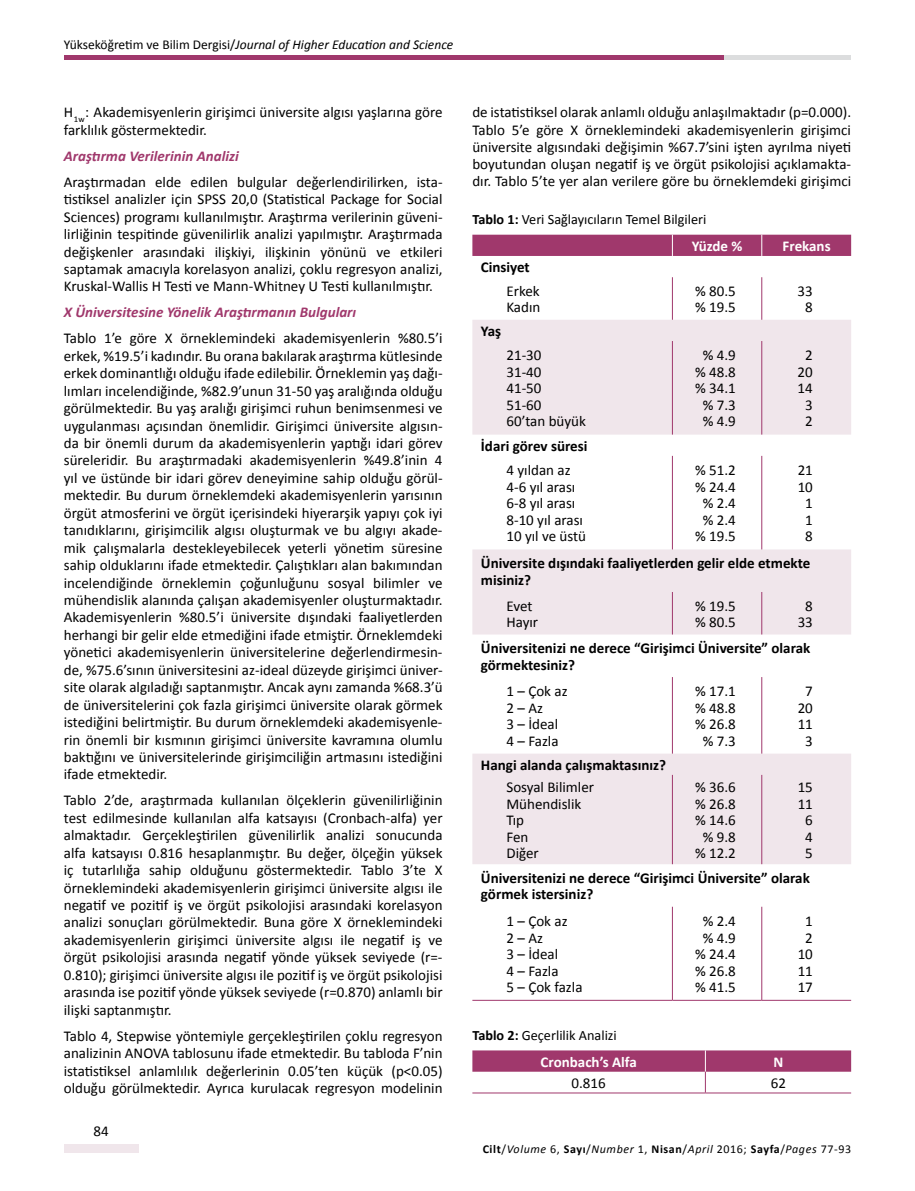
<style>
.page{position:relative;width:915px;height:1191px;background:#fff}
.page>*{position:absolute;margin:0;border:0;box-sizing:border-box;transform-origin:0 0}
.t1{font:15px/16.5px "Calibri";color:#000;text-align:center}
.t2{font:700 15px/16.5px "Calibri";color:#000}
.t3{font:italic 700 15px "Calibri";color:#a0386c}
.t4{font:700 15px "Calibri";color:#fff}
.t5{font:14.25px "Calibri";color:#000}
.t6{font:italic 13.5px "Calibri";color:#000}
.t7{font:italic 12px "Calibri";letter-spacing:.05em;color:#000}
.s1{font-style:normal}
.s2{font-weight:700}
.s3{font-weight:700;font-style:normal}
</style>
<div class="page">
<div style="left:64px;top:1144px;width:74px;height:8px;background:#f0e6eb"></div>
<div style="left:719px;top:55px;width:131px;height:5px;background:#dcddde"></div>
<div style="left:64px;top:55px;width:659px;height:5px;background:#a0386c"></div>
<svg style="left:472px;top:320px;width:378px;height:544px;fill:#f0e6eb"></svg>
<div style="left:472px;top:235px;width:378px;height:21px;background:#a0386c"></div>
<hr style="left:671px;top:277px;width:1px;height:43px;background:#a0386c">
<hr style="left:761px;top:277px;width:1px;height:43px;background:#a0386c">
<hr style="left:671px;top:341px;width:1px;height:93px;background:#a0386c">
<hr style="left:761px;top:341px;width:1px;height:93px;background:#a0386c">
<hr style="left:671px;top:456px;width:1px;height:93px;background:#a0386c">
<hr style="left:761px;top:456px;width:1px;height:93px;background:#a0386c">
<hr style="left:671px;top:592px;width:1px;height:42px;background:#a0386c">
<hr style="left:761px;top:592px;width:1px;height:42px;background:#a0386c">
<hr style="left:671px;top:677px;width:1px;height:76px;background:#a0386c">
<hr style="left:761px;top:677px;width:1px;height:76px;background:#a0386c">
<hr style="left:671px;top:775px;width:1px;height:89px;background:#a0386c">
<hr style="left:761px;top:775px;width:1px;height:89px;background:#a0386c">
<hr style="left:671px;top:906px;width:1px;height:94px;background:#a0386c">
<hr style="left:761px;top:906px;width:1px;height:94px;background:#a0386c">
<hr style="left:472px;top:1000px;width:200px;height:1px;background:#a0386c">
<hr style="left:672px;top:1000px;width:89px;height:1px;background:#a0386c">
<hr style="left:761px;top:1000px;width:89px;height:1px;background:#a0386c">
<hr style="left:472px;top:1092px;width:233px;height:1px;background:#a0386c">
<hr style="left:705px;top:1092px;width:145px;height:1px;background:#a0386c">
<svg style="left:472px;top:1050px;width:378px;height:42px"></svg>
<p class="t6" style="left:64px;top:36px;width:391px"><span class="s1">Yükseköğretim ve Bilim Dergisi/</span>Journal of Higher Education and Science</p>
<p class="t1" style="left:64px;top:104px;width:380px;line-height:17.4px;text-align:left">H<sub>1w</sub>: Akademisyenlerin girişimci üniversite algısı yaşlarına göre farklılık göstermektedir.</p>
<p class="t3" style="left:64px;top:146px;width:176px">Araştırma Verilerinin Analizi</p>
<p class="t1" style="left:64px;top:173px;width:380px;line-height:17.4px;text-align:justify">Araştırmadan elde edilen bulgular değerlendirilirken, ista&shy;tistiksel analizler için SPSS 20,0 (Statistical Package for Social Sciences) programı kullanılmıştır. Araştırma verilerinin güveni&shy;lirliğinin tespitinde güvenilirlik analizi yapılmıştır. Araştırmada değişkenler arasındaki ilişkiyi, ilişkinin yönünü ve etkileri saptamak amacıyla korelasyon analizi, çoklu regresyon analizi, Kruskal-Wallis H Testi ve Mann-Whitney U Testi kullanılmıştır.</p>
<p class="t3" style="left:64px;top:303px;width:294px">X Üniversitesine Yönelik Araştırmanın Bulguları</p>
<p class="t1" style="left:64px;top:330px;width:380px;line-height:17.4px;text-align:justify">Tablo 1’e göre X örneklemindeki akademisyenlerin %80.5’i erkek, %19.5’i kadındır. Bu orana bakılarak araştırma kütlesinde erkek dominantlığı olduğu ifade edilebilir. Örneklemin yaş dağı&shy;lımları incelendiğinde, %82.9’unun 31-50 yaş aralığında olduğu görülmektedir. Bu yaş aralığı girişimci ruhun benimsenmesi ve uygulanması açısından önemlidir. Girişimci üniversite algısın&shy;da bir önemli durum da akademisyenlerin yaptığı idari görev süreleridir. Bu araştırmadaki akademisyenlerin %49.8’inin 4 yıl ve üstünde bir idari görev deneyimine sahip olduğu görül&shy;mektedir. Bu durum örneklemdeki akademisyenlerin yarısının örgüt atmosferini ve örgüt içerisindeki hiyerarşik yapıyı çok iyi tanıdıklarını, girişimcilik algısı oluşturmak ve bu algıyı akade&shy;mik çalışmalarla destekleyebilecek yeterli yönetim süresine sahip olduklarını ifade etmektedir. Çalıştıkları alan bakımından incelendiğinde örneklemin çoğunluğunu sosyal bilimler ve mühendislik alanında çalışan akademisyenler oluşturmaktadır.<br>Akademisyenlerin %80.5’i üniversite dışındaki faaliyetlerden herhangi bir gelir elde etmediğini ifade etmiştir. Örneklemdeki yönetici akademisyenlerin üniversitelerine değerlendirmesin&shy;de, %75.6’sının üniversitesini az-ideal düzeyde girişimci üniver&shy;site olarak algıladığı saptanmıştır. Ancak aynı zamanda %68.3’ü de üniversitelerini çok fazla girişimci üniversite olarak görmek istediğini belirtmiştir. Bu durum örneklemdeki akademisyenle&shy;rin önemli bir kısmının girişimci üniversite kavramına olumlu baktığını ve üniversitelerinde girişimciliğin artmasını istediğini ifade etmektedir.</p>
<p class="t1" style="left:64px;top:791px;width:380px;line-height:17.4px;text-align:justify">Tablo 2’de, araştırmada kullanılan ölçeklerin güvenilirliğinin test edilmesinde kullanılan alfa katsayısı (Cronbach-alfa) yer almaktadır. Gerçekleştirilen güvenilirlik analizi sonucunda alfa katsayısı 0.816 hesaplanmıştır. Bu değer, ölçeğin yüksek iç tutarlılığa sahip olduğunu göstermektedir. Tablo 3’te X örneklemindeki akademisyenlerin girişimci üniversite algısı ile negatif ve pozitif iş ve örgüt psikolojisi arasındaki korelasyon analizi sonuçları görülmektedir. Buna göre X örneklemindeki akademisyenlerin girişimci üniversite algısı ile negatif iş ve örgüt psikolojisi arasında negatif yönde yüksek seviyede (r=- 0.810); girişimci üniversite algısı ile pozitif iş ve örgüt psikolojisi arasında ise pozitif yönde yüksek seviyede (r=0.870) anlamlı bir ilişki saptanmıştır.</p>
<p class="t1" style="left:64px;top:1027px;width:380px;line-height:17.4px;text-align:justify">Tablo 4, Stepwise yöntemiyle gerçekleştirilen çoklu regresyon analizinin ANOVA tablosunu ifade etmektedir. Bu tabloda F’nin istatistiksel anlamlılık değerlerinin 0.05’ten küçük (p&lt;0.05) olduğu görülmektedir. Ayrıca kurulacak regresyon modelinin</p>
<p class="t1" style="left:93px;top:1122px;width:17px">84</p>
<p class="t1" style="left:472px;top:104px;width:380px;line-height:17.2px;text-align:justify">de istatistiksel olarak anlamlı olduğu anlaşılmaktadır (p=0.000).<br>Tablo 5’e göre X örneklemindeki akademisyenlerin girişimci üniversite algısındaki değişimin %67.7’sini işten ayrılma niyeti boyutundan oluşan negatif iş ve örgüt psikolojisi açıklamakta&shy;dır. Tablo 5’te yer alan verilere göre bu örneklemdeki girişimci</p>
<p class="t5" style="left:472px;top:211px;width:235px"><span class="s2">Tablo 1:</span> Veri Sağlayıcıların Temel Bilgileri</p>
<p class="t4" style="left:691px;top:236px;width:52px">Yüzde %</p>
<p class="t4" style="left:782px;top:236px;width:50px">Frekans</p>
<p class="t2" style="left:480px;top:259px;width:50px">Cinsiyet</p>
<p class="t1" style="left:506px;top:283px;width:35px;text-align:left">Erkek<br>Kadın</p>
<p class="t1" style="left:695px;top:283px;width:42px;text-align:left">% 80.5 % 19.5</p>
<p class="t1" style="left:797px;top:283px;width:17px">33<br>8</p>
<p class="t2" style="left:480px;top:323px;width:22px">Yaş</p>
<p class="t1" style="left:506px;top:347px;width:81px;text-align:left">21-30<br>31-40<br>41-50<br>51-60<br>60’tan büyük</p>
<p class="t1" style="left:695px;top:347px;width:42px">% 4.9 % 48.8 % 34.1 % 7.3 % 4.9</p>
<p class="t1" style="left:797px;top:347px;width:17px">2<br>20<br>14<br>3<br>2</p>
<p class="t2" style="left:480px;top:437px;width:108px">İdari görev süresi</p>
<p class="t1" style="left:506px;top:462px;width:81px;text-align:left">4 yıldan az<br>4-6 yıl arası<br>6-8 yıl arası<br>8-10 yıl arası<br>10 yıl ve üstü</p>
<p class="t1" style="left:695px;top:462px;width:42px">% 51.2 % 24.4 % 2.4 % 2.4 % 19.5</p>
<p class="t1" style="left:797px;top:462px;width:17px">21<br>10<br>1<br>1<br>8</p>
<p class="t2" style="left:481px;top:555px;width:331px">Üniversite dışındaki faaliyetlerden gelir elde etmekte misiniz?</p>
<p class="t1" style="left:506px;top:597px;width:33px;text-align:left">Evet<br>Hayır</p>
<p class="t1" style="left:695px;top:597px;width:42px;text-align:left">% 19.5 % 80.5</p>
<p class="t1" style="left:797px;top:597px;width:17px">8<br>33</p>
<p class="t2" style="left:480px;top:640px;width:331px">Üniversitenizi ne derece “Girişimci Üniversite” olarak görmektesiniz?</p>
<p class="t1" style="left:506px;top:683px;width:63px;text-align:left">1 – Çok az<br>2 – Az<br>3 – İdeal<br>4 – Fazla</p>
<p class="t1" style="left:695px;top:683px;width:42px">% 17.1 % 48.8 % 26.8 % 7.3</p>
<p class="t1" style="left:797px;top:683px;width:17px">7<br>20<br>11<br>3</p>
<p class="t2" style="left:481px;top:756px;width:186px">Hangi alanda çalışmaktasınız?</p>
<p class="t1" style="left:506px;top:779px;width:89px;text-align:left">Sosyal Bilimler<br>Mühendislik<br>Tıp<br>Fen<br>Diğer</p>
<p class="t1" style="left:695px;top:779px;width:42px">% 36.6 % 26.8 % 14.6 % 9.8 % 12.2</p>
<p class="t1" style="left:797px;top:779px;width:17px">15<br>11<br>6<br>4<br>5</p>
<p class="t2" style="left:481px;top:869px;width:330px">Üniversitenizi ne derece “Girişimci Üniversite” olarak görmek istersiniz?</p>
<p class="t1" style="left:506px;top:912px;width:77px;text-align:left">1 – Çok az<br>2 – Az<br>3 – İdeal<br>4 – Fazla<br>5 – Çok fazla</p>
<p class="t1" style="left:695px;top:912px;width:42px">% 2.4 % 4.9 % 24.4 % 26.8 % 41.5</p>
<p class="t1" style="left:797px;top:912px;width:17px">1<br>2<br>10<br>11<br>17</p>
<p class="t5" style="left:472px;top:1026px;width:146px"><span class="s2">Tablo 2:</span> Geçerlilik Analizi</p>
<p class="t4" style="left:540px;top:1052px;width:98px">Cronbach’s Alfa</p>
<p class="t4" style="left:773px;top:1052px;width:11px">N</p>
<p class="t1" style="left:571px;top:1074px;width:36px">0.816</p>
<p class="t1" style="left:770px;top:1074px;width:17px">62</p>
<p class="t7" style="left:482px;top:1140px;width:370px"><span class="s3">Cilt</span><span class="s1">/</span>Volume <span class="s1">6,</span> <span class="s3">Sayı</span><span class="s1">/</span>Number <span class="s1">1,</span> <span class="s3">Nisan</span><span class="s1">/</span>April <span class="s1">2016;</span> <span class="s3">Sayfa</span><span class="s1">/</span>Pages <span class="s1">77-93</span></p>
</div>
